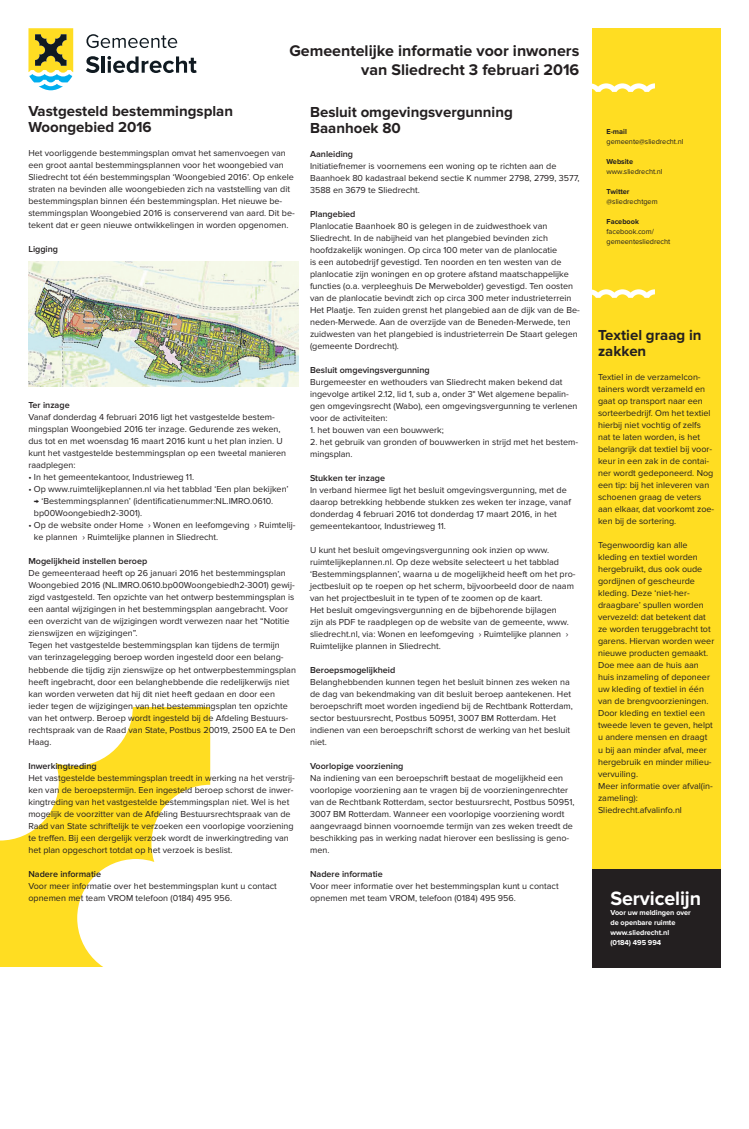
<style>
.page{position:relative;width:749px;height:1129px;background:#fff}
.page>*{position:absolute;margin:0;border:0;box-sizing:border-box;transform-origin:0 0}
.t1{font:700 20px "Proxima Nova";letter-spacing:-.005em;color:#fff}
.t2{font:700 16px/19.2px "Proxima Nova";color:#231f20;text-align:right}
.kop{font:700 15px/16px "Proxima Nova";color:#231f20}
.platte_tekst{font:9px/12px "Proxima Nova";color:#231f20}
.intro{font:600 9px "Proxima Nova";color:#231f20}
.t3{font:7.5px/10px "Proxima Nova";letter-spacing:-.005em;color:#231f20}
.t4{font:700 7.5px "Proxima Nova";letter-spacing:-.005em;color:#fff}
.t5{font:700 7.5px "Proxima Nova";letter-spacing:-.005em;color:#231f20}
</style>
<div class="page">
<svg style="left:0;top:707px;width:210px;height:260px"></svg>
<svg style="left:86px;top:34px;width:91px;height:14px"></svg>
<svg style="left:86px;top:56px;width:13px;height:17px"></svg>
<hr style="left:102px;top:56px;width:3px;height:17px;background:#101a21">
<svg style="left:107px;top:56px;width:89px;height:17px"></svg>
<svg style="left:28px;top:28px;width:45px;height:62px"></svg>
<div style="left:591px;top:28px;width:129px;height:982px;background:#fd2"></div>
<svg style="left:591px;top:83px;width:63px;height:9px"></svg>
<svg style="left:591px;top:289px;width:63px;height:9px"></svg>
<div style="left:0;top:967px;width:748px;height:161px;background:#fff"></div>
<img style="left:28px;top:262px;width:270px;height:125px">
<div style="left:591px;top:868px;width:129px;height:98px;background:#231f20"></div>
<p class="t2" style="left:289px;top:41px;width:291px">Gemeentelijke informatie voor inwoners van Sliedrecht 3 februari 2016</p>
<p class="kop" style="left:28px;top:103px;width:206px">Vastgesteld bestemmingsplan</p>
<p class="kop" style="left:28px;top:119px;width:125px">Woongebied 2016</p>
<p class="platte_tekst" style="left:28px;top:147px;width:268px">Het voorliggende bestemmingsplan omvat het samenvoegen van een groot aantal bestemmingsplannen voor het woongebied van Sliedrecht tot één bestemmingsplan ‘Woongebied 2016’. Op enkele straten na bevinden alle woongebieden zich na vaststelling van dit bestemmingsplan binnen één bestemmingsplan. Het nieuwe be&shy;stemmingsplan Woongebied 2016 is conserverend van aard. Dit be&shy;tekent dat er geen nieuwe ontwikkelingen in worden opgenomen.</p>
<p class="intro" style="left:28px;top:244px;width:31px">Ligging</p>
<p class="intro" style="left:28px;top:400px;width:43px">Ter inzage</p>
<p class="platte_tekst" style="left:28px;top:411px;width:259px">Vanaf donderdag 4 februari 2016 ligt het vastgestelde bestem&shy;mingsplan Woongebied 2016 ter inzage. Gedurende zes weken, dus tot en met woensdag 16 maart 2016 kunt u het plan inzien. U kunt het vastgestelde bestemmingsplan op een tweetal manieren raadplegen:</p>
<p class="platte_tekst" style="left:28px;top:471px;width:167px">• In het gemeentekantoor, Industrieweg 11.</p>
<p class="platte_tekst" style="left:28px;top:483px;width:262px">• Op www.ruimtelijkeplannen.nl via het tabblad ‘Een plan bekijken’</p>
<p class="platte_tekst" style="left:34px;top:495px;width:241px">→ ‘Bestemmingsplannen’ (identificatienummer:NL.IMRO.0610. bp00Woongebiedh2-3001).</p>
<p class="platte_tekst" style="left:34px;top:519px;width:263px;text-indent:-6px">• Op de website onder Home › Wonen en leefomgeving › Ruimtelij&shy;ke plannen › Ruimtelijke plannen in Sliedrecht.</p>
<p class="intro" style="left:28px;top:556px;width:120px">Mogelijkheid instellen beroep</p>
<p class="platte_tekst" style="left:28px;top:567px;width:268px">De gemeenteraad heeft op 26 januari 2016 het bestemmingsplan Woongebied 2016 (NL.IMRO.0610.bp00Woongebiedh2-3001) gewij&shy;zigd vastgesteld. Ten opzichte van het ontwerp bestemmingsplan is een aantal wijzigingen in het bestemmingsplan aangebracht. Voor een overzicht van de wijzigingen wordt verwezen naar het “Notitie zienswijzen en wijzigingen”.</p>
<p class="platte_tekst" style="left:28px;top:639px;width:269px">Tegen het vastgestelde bestemmingsplan kan tijdens de termijn van terinzagelegging beroep worden ingesteld door een belang&shy;hebbende die tijdig zijn zienswijze op het ontwerpbestemmingsplan heeft ingebracht, door een belanghebbende die redelijkerwijs niet kan worden verweten dat hij dit niet heeft gedaan en door een ieder tegen de wijzigingen van het bestemmingsplan ten opzichte van het ontwerp. Beroep wordt ingesteld bij de Afdeling Bestuurs&shy;rechtspraak van de Raad van State, Postbus 20019, 2500 EA te Den Haag.</p>
<p class="intro" style="left:28px;top:760px;width:70px">Inwerkingtreding</p>
<p class="platte_tekst" style="left:28px;top:771px;width:268px">Het vastgestelde bestemmingsplan treedt in werking na het verstrij&shy;ken van de beroepstermijn. Een ingesteld beroep schorst de inwer&shy;kingtreding van het vastgestelde bestemmingsplan niet. Wel is het mogelijk de voorzitter van de Afdeling Bestuursrechtspraak van de Raad van State schriftelijk te verzoeken een voorlopige voorziening te treffen. Bij een dergelijk verzoek wordt de inwerkingtreding van het plan opgeschort totdat op het verzoek is beslist.</p>
<p class="intro" style="left:28px;top:868px;width:74px">Nadere informatie</p>
<p class="platte_tekst" style="left:28px;top:879px;width:250px">Voor meer informatie over het bestemmingsplan kunt u contact opnemen met team VROM telefoon (0184) 495 956.</p>
<p class="kop" style="left:310px;top:104px;width:204px">Besluit omgevingsvergunning</p>
<p class="kop" style="left:310px;top:120px;width:92px">Baanhoek 80</p>
<p class="intro" style="left:310px;top:149px;width:45px">Aanleiding</p>
<p class="platte_tekst" style="left:310px;top:160px;width:271px">Initiatiefnemer is voornemens een woning op te richten aan de<br>Baanhoek 80 kadastraal bekend sectie K nummer 2798, 2799, 3577,<br>3588 en 3679 te Sliedrecht.</p>
<p class="intro" style="left:310px;top:209px;width:47px">Plangebied</p>
<p class="platte_tekst" style="left:310px;top:220px;width:271px">Planlocatie Baanhoek 80 is gelegen in de zuidwesthoek van Sliedrecht. In de nabijheid van het plangebied bevinden zich hoofdzakelijk woningen. Op circa 100 meter van de planlocatie<br>is een autobedrijf gevestigd. Ten noorden en ten westen van de planlocatie zijn woningen en op grotere afstand maatschappelijke functies (o.a. verpleeghuis De Merwebolder) gevestigd. Ten oosten van de planlocatie bevindt zich op circa 300 meter industrieterrein Het Plaatje. Ten zuiden grenst het plangebied aan de dijk van de Be&shy;neden-Merwede. Aan de overzijde van de Beneden-Merwede, ten zuidwesten van het plangebied is industrieterrein De Staart gelegen (gemeente Dordrecht).</p>
<p class="intro" style="left:310px;top:365px;width:121px">Besluit omgevingsvergunning</p>
<p class="platte_tekst" style="left:310px;top:376px;width:269px">Burgemeester en wethouders van Sliedrecht maken bekend dat ingevolge artikel 2.12, lid 1, sub a, onder 3° Wet algemene bepalin&shy;gen omgevingsrecht (Wabo), een omgevingsvergunning te verlenen voor de activiteiten:</p>
<p class="platte_tekst" style="left:310px;top:424px;width:135px">1. het bouwen van een bouwwerk;</p>
<p class="platte_tekst" style="left:310px;top:436px;width:269px">2. het gebruik van gronden of bouwwerken in strijd met het bestem&shy;mingsplan.</p>
<p class="intro" style="left:310px;top:473px;width:76px">Stukken ter inzage</p>
<p class="platte_tekst" style="left:310px;top:484px;width:262px">In verband hiermee ligt het besluit omgevingsvergunning, met de daarop betrekking hebbende stukken zes weken ter inzage, vanaf donderdag 4 februari 2016 tot donderdag 17 maart 2016, in het gemeentekantoor, Industrieweg 11.</p>
<p class="platte_tekst" style="left:310px;top:544px;width:267px">U kunt het besluit omgevingsvergunning ook inzien op www. ruimtelijkeplannen.nl. Op deze website selecteert u het tabblad ‘Bestemmingsplannen’, waarna u de mogelijkheid heeft om het pro&shy;jectbesluit op te roepen op het scherm, bijvoorbeeld door de naam van het projectbesluit in te typen of te zoomen op de kaart.</p>
<p class="platte_tekst" style="left:310px;top:604px;width:260px">Het besluit omgevingsvergunning en de bijbehorende bijlagen zijn als PDF te raadplegen op de website van de gemeente, www. sliedrecht.nl, via: Wonen en leefomgeving › Ruimtelijke plannen › Ruimtelijke plannen in Sliedrecht.</p>
<p class="intro" style="left:310px;top:665px;width:87px">Beroepsmogelijkheid</p>
<p class="platte_tekst" style="left:310px;top:676px;width:264px">Belanghebbenden kunnen tegen het besluit binnen zes weken na de dag van bekendmaking van dit besluit beroep aantekenen. Het beroepschrift moet worden ingediend bij de Rechtbank Rotterdam, sector bestuursrecht, Postbus 50951, 3007 BM Rotterdam. Het indienen van een beroepschrift schorst de werking van het besluit niet.</p>
<p class="intro" style="left:310px;top:761px;width:95px">Voorlopige voorziening</p>
<p class="platte_tekst" style="left:310px;top:772px;width:266px">Na indiening van een beroepschrift bestaat de mogelijkheid een voorlopige voorziening aan te vragen bij de voorzieningenrechter van de Rechtbank Rotterdam, sector bestuursrecht, Postbus 50951, 3007 BM Rotterdam. Wanneer een voorlopige voorziening wordt aangevraagd binnen voornoemde termijn van zes weken treedt de beschikking pas in werking nadat hierover een beslissing is geno&shy;men.</p>
<p class="intro" style="left:310px;top:869px;width:74px">Nadere informatie</p>
<p class="platte_tekst" style="left:310px;top:880px;width:250px">Voor meer informatie over het bestemmingsplan kunt u contact opnemen met team VROM, telefoon (0184) 495 956.</p>
<p class="t5" style="left:606px;top:127px;width:22px">E-mail</p>
<p class="t3" style="left:606px;top:137px;width:78px">gemeente@sliedrecht.nl</p>
<p class="t5" style="left:606px;top:157px;width:28px">Website</p>
<p class="t3" style="left:606px;top:167px;width:57px">www.sliedrecht.nl</p>
<p class="t5" style="left:606px;top:187px;width:25px">Twitter</p>
<p class="t3" style="left:606px;top:197px;width:53px">@sliedrechtgem</p>
<p class="t5" style="left:606px;top:217px;width:34px">Facebook</p>
<p class="t3" style="left:606px;top:227px;width:65px">facebook.com/ gemeentesliedrecht</p>
<p class="kop" style="left:598px;top:327px;width:105px">Textiel graag in zakken</p>
<p class="platte_tekst" style="left:598px;top:371px;width:118px">Textiel in de verzamelcon&shy;tainers wordt verzameld en gaat op transport naar een sorteerbedrijf. Om het textiel hierbij niet vochtig of zelfs nat te laten worden, is het belangrijk dat textiel bij voor&shy;keur in een zak in de contai&shy;ner wordt gedeponeerd. Nog een tip: bij het inleveren van schoenen graag de veters aan elkaar, dat voorkomt zoe&shy;ken bij de sortering.</p>
<p class="platte_tekst" style="left:598px;top:539px;width:118px">Tegenwoordig kan alle kleding en textiel worden hergebruikt, dus ook oude gordijnen of gescheurde kleding. Deze ‘niet-her&shy;draagbare’ spullen worden vervezeld: dat betekent dat ze worden teruggebracht tot garens. Hiervan worden weer nieuwe producten gemaakt.<br>Doe mee aan de huis aan huis inzameling of deponeer uw kleding of textiel in één van de brengvoorzieningen.<br>Door kleding en textiel een tweede leven te geven, helpt u andere mensen en draagt u bij aan minder afval, meer hergebruik en minder milieu&shy;vervuiling.</p>
<p class="platte_tekst" style="left:598px;top:779px;width:116px">Meer informatie over afval(in&shy;zameling):</p>
<p class="platte_tekst" style="left:598px;top:803px;width:85px">Sliedrecht.afvalinfo.nl</p>
<p class="t1" style="left:610px;top:886px;width:92px">Servicelijn</p>
<p class="t4" style="left:610px;top:907px;width:82px">Voor uw meldingen over</p>
<p class="t4" style="left:610px;top:917px;width:66px">de openbare ruimte</p>
<p class="t4" style="left:610px;top:927px;width:60px">www.sliedrecht.nl</p>
<p class="t4" style="left:610px;top:937px;width:52px">(0184) 495 994</p>
</div>
